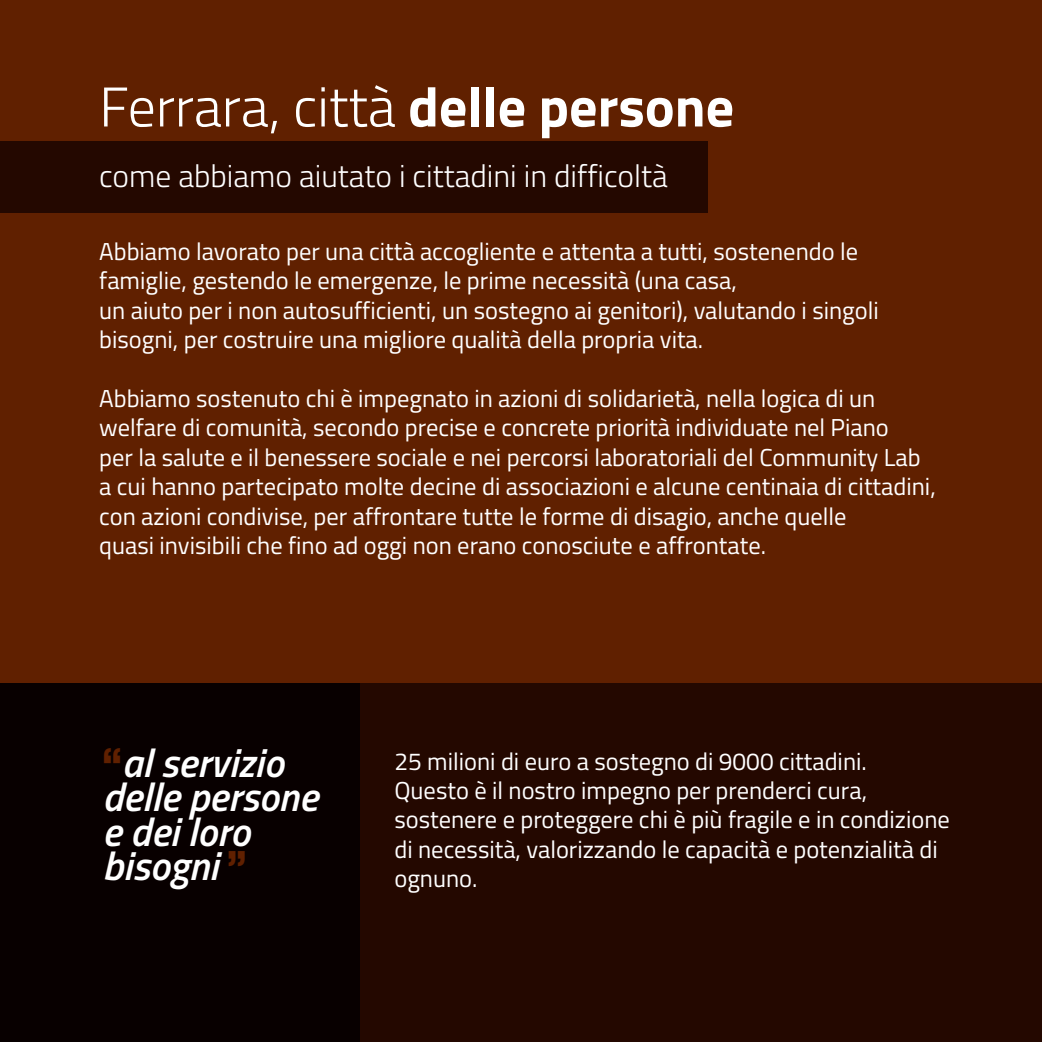
<style>
.page{position:relative;width:1042px;height:1042px;background:#602000}
.page>*{position:absolute;margin:0;border:0;box-sizing:border-box;transform-origin:0 0}
.t1{font:300 56px "Titillium Web";color:#fff}
.t2{font:italic 600 40.25px/34.3px "Titillium Web";color:#fff}
.t3{font:300 31.5px "Titillium Web";color:#fff}
.t4{font:24.5px/29.4px "Titillium Web";color:#fff}
.s1{font-weight:700}
.s2{font-family:"Helvetica Neue";font-weight:900;font-style:normal;font-stretch:condensed;color:#602000}
</style>
<div class="page">
<div style="left:0;top:141px;width:708px;height:72px;background:#240800"></div>
<div style="left:0;top:683px;width:1042px;height:359px;background:#240800"></div>
<div style="left:0;top:683px;width:360px;height:359px;background:#080000"></div>
<h1 class="t1" style="left:99px;top:66px;width:636px">Ferrara, città <span class="s1">delle persone</span></h1>
<p class="t3" style="left:99px;top:153px;width:570px">come abbiamo aiutato i cittadini in difficoltà</p>
<p class="t4" style="left:99px;top:235px;width:781px">Abbiamo lavorato per una città accogliente e attenta a tutti, sostenendo le famiglie, gestendo le emergenze, le prime necessità (una casa,<br>un aiuto per i non autosufficienti, un sostegno ai genitori), valutando i singoli bisogni, per costruire una migliore qualità della propria vita.</p>
<p class="t4" style="left:99px;top:382px;width:838px">Abbiamo sostenuto chi è impegnato in azioni di solidarietà, nella logica di un welfare di comunità, secondo precise e concrete priorità individuate nel Piano<br>per la salute e il benessere sociale e nei percorsi laboratoriali del Community Lab a cui hanno partecipato molte decine di associazioni e alcune centinaia di cittadini, con azioni condivise, per affrontare tutte le forme di disagio, anche quelle<br>quasi invisibili che fino ad oggi non erano conosciute e affrontate.</p>
<h2 class="t2" style="left:102px;top:743px;width:217px"><span class="s2">“</span>al servizio delle persone e dei loro bisogni <span class="s2">”</span></h2>
<p class="t4" style="left:394px;top:745px;width:557px">25 milioni di euro a sostegno di 9000 cittadini.<br>Questo è il nostro impegno per prenderci cura, sostenere e proteggere chi è più fragile e in condizione di necessità, valorizzando le capacità e potenzialità di ognuno.</p>
</div>
